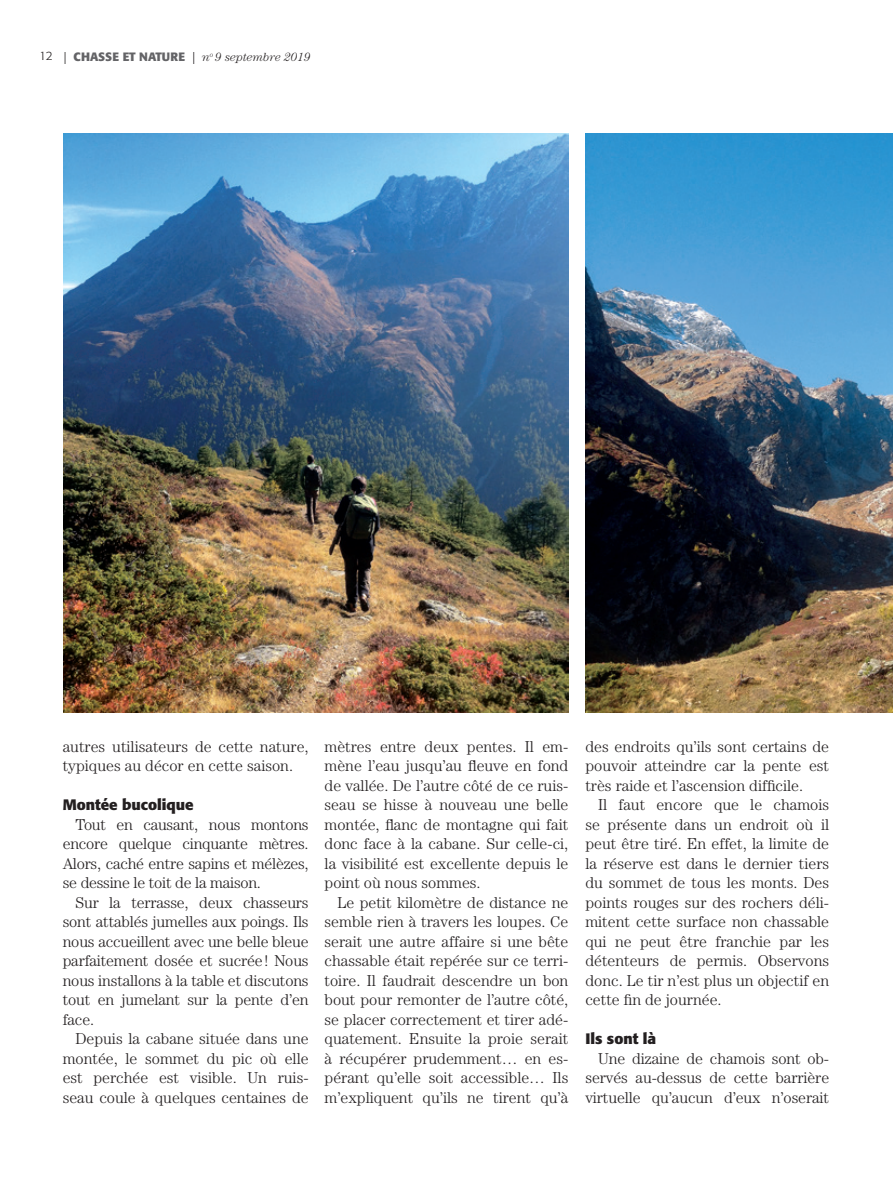
<style>
.page{position:relative;width:893px;height:1191px;background:#fff}
.page>*{position:absolute;margin:0;border:0;box-sizing:border-box;transform-origin:0 0}
.t1{font:300 15.75px/19.5px "Century Std";color:#231f20;text-align:justify}
.t2{font:700 15px "Formata";color:#231f20}
.t3{font:italic 300 12px "Century Std";color:#231f20}
.s1{font-family:"Formata";font-style:normal}
.s2{font-family:"Formata";font-weight:700;font-style:normal;color:#636366}
</style>
<div class="page">
<img style="left:585px;top:134px;width:308px;height:579px">
<img style="left:64px;top:134px;width:504px;height:579px">
<p class="t3" style="left:39px;top:50px;width:273px"><span class="s1">12 |</span> <span class="s2">CHASSE ET NATURE</span> <span class="s1">|</span> n<sup>o</sup> 9 septembre 2019</p>
<p class="t1" style="left:63px;top:736px;width:247px">autres utilisateurs de cette nature, typiques au décor en cette saison.</p>
<p class="t2" style="left:63px;top:795px;width:132px">Montée bucolique</p>
<p class="t1" style="left:63px;top:814px;width:247px;text-indent:13px">Tout en causant, nous montons encore quelque cinquante mètres.<br>Alors, caché entre sapins et mélèzes, se dessine le toit de la maison.</p>
<p class="t1" style="left:63px;top:892px;width:247px;text-indent:13px">Sur la terrasse, deux chasseurs sont attablés jumelles aux poings. Ils nous accueillent avec une belle bleue parfaitement dosée et sucrée! Nous nous installons à la table et discutons tout en jumelant sur la pente d’en face.</p>
<p class="t1" style="left:63px;top:1029px;width:247px;text-indent:13px">Depuis la cabane située dans une montée, le sommet du pic où elle est perchée est visible. Un ruis&shy;seau coule à quelques centaines de</p>
<p class="t1" style="left:325px;top:736px;width:245px">mètres entre deux pentes. Il em&shy;mène l’eau jusqu’au fleuve en fond de vallée. De l’autre côté de ce ruis&shy;seau se hisse à nouveau une belle montée, flanc de montagne qui fait donc face à la cabane. Sur celle-ci, la visibilité est excellente depuis le point où nous sommes.</p>
<p class="t1" style="left:325px;top:892px;width:245px;text-indent:13px">Le petit kilomètre de distance ne semble rien à travers les loupes. Ce serait une autre affaire si une bête chassable était repérée sur ce terri&shy;toire. Il faudrait descendre un bon bout pour remonter de l’autre côté, se placer correctement et tirer adé&shy;quatement. Ensuite la proie serait à récupérer prudemment… en es&shy;pérant qu’elle soit accessible… Ils m’expliquent qu’ils ne tirent qu’à</p>
<p class="t1" style="left:585px;top:736px;width:245px">des endroits qu’ils sont certains de pouvoir atteindre car la pente est très raide et l’ascension difficile.</p>
<p class="t1" style="left:585px;top:795px;width:245px;text-indent:13px">Il faut encore que le chamois se présente dans un endroit où il peut être tiré. En effet, la limite de la réserve est dans le dernier tiers du sommet de tous les monts. Des points rouges sur des rochers déli&shy;mitent cette surface non chassable qui ne peut être franchie par les détenteurs de permis. Observons donc. Le tir n’est plus un objectif en cette fin de journée.</p>
<p class="t2" style="left:585px;top:1029px;width:72px">Ils sont là</p>
<p class="t1" style="left:585px;top:1048px;width:245px;text-indent:13px">Une dizaine de chamois sont ob&shy;servés au-dessus de cette barrière virtuelle qu’aucun d’eux n’oserait</p>
</div>
